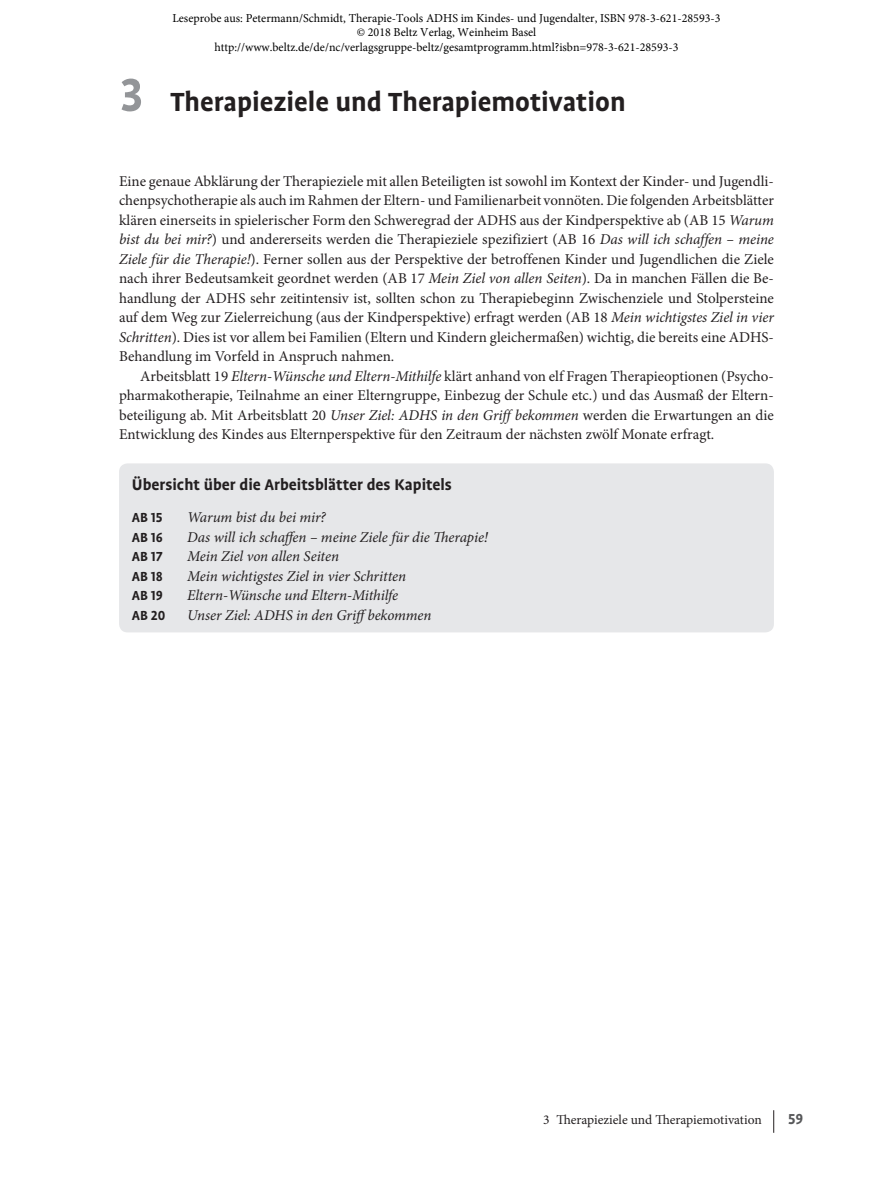
<style>
.page{position:relative;width:893px;height:1191px;background:#fff}
.page>*{position:absolute;margin:0;border:0;box-sizing:border-box;transform-origin:0 0}
.U1_Nummerierung{font:700 30px "Profile OT";color:#231f20}
.t1{font:700 17.7px "Profile OT";color:#231f20}
.t2{font:700 16.5px "Profile OT";color:#57585a}
.GT_stumpf{font:15px/19.5px "Minion Pro";letter-spacing:-.005em;color:#231f20;text-align:justify}
.GT{font:15px/19.5px "Minion Pro";color:#231f20;text-align:justify}
.Box_GT_Uebersicht_AB{font:italic 15px "Minion Pro";letter-spacing:-.01em;color:#231f20}
.Box_GT_Uebersicht_AB-2{font:700 15px "Profile OT";color:#231f20}
.t3{font:13.5px "Minion Pro";color:#231f20}
.t4{font:12px/14.4px "Minion Pro";color:#000;text-align:center}
.s1{font-size:52.5px;color:#939598}
.s2{font-style:italic}
</style>
<div class="page">
<svg style="left:773px;top:1110px;width:1px;height:22px"></svg>
<div style="left:119px;top:463px;width:655px;height:169px;background:#e6e7e9;border-radius:9px"></div>
<p class="t4" style="left:172px;top:11px;width:550px">Leseprobe aus: Petermann/Schmidt, Therapie-Tools ADHS im Kindes- und Jugendalter, ISBN 978-3-621-28593-3 © 2018 Beltz Verlag, Weinheim Basel http://www.beltz.de/de/nc/verlagsgruppe-beltz/gesamtprogramm.html?isbn=978-3-621-28593-3</p>
<p class="U1_Nummerierung" style="left:119px;top:85px;width:508px"><span class="s1">3</span> Therapieziele und Therapiemotivation</p>
<p class="GT_stumpf" style="left:119px;top:171px;width:656px">Eine genaue Abklärung der Therapieziele mit allen Beteiligten ist sowohl im Kontext der Kinder- und Jugendli&shy;chenpsychotherapie als auch im Rahmen der Eltern- und Familienarbeit vonnöten. Die folgenden Arbeitsblätter klären einerseits in spielerischer Form den Schweregrad der ADHS aus der Kindperspektive ab (AB 15 <span class="s2">Warum bist du bei mir?</span>) und andererseits werden die Therapieziele spezifiziert (AB 16 <span class="s2">Das will ich schaffen – meine Ziele für die Therapie!</span>). Ferner sollen aus der Perspektive der betroffenen Kinder und Jugendlichen die Ziele nach ihrer Bedeutsamkeit geordnet werden (AB 17 <span class="s2">Mein Ziel von allen Seiten</span>). Da in manchen Fällen die Be&shy;handlung der ADHS sehr zeitintensiv ist, sollten schon zu Therapiebeginn Zwischenziele und Stolpersteine auf dem Weg zur Zielerreichung (aus der Kindperspektive) erfragt werden (AB 18 <span class="s2">Mein wichtigstes Ziel in vier Schritten</span>). Dies ist vor allem bei Familien (Eltern und Kindern gleichermaßen) wichtig, die bereits eine ADHS-Behandlung im Vorfeld in Anspruch nahmen.</p>
<p class="GT" style="left:119px;top:366px;width:656px;text-indent:21px">Arbeitsblatt 19 <span class="s2">Eltern-Wünsche und Eltern-Mithilfe</span> klärt anhand von elf Fragen Therapieoptionen (Psycho&shy;pharmakotherapie, Teilnahme an einer Elterngruppe, Einbezug der Schule etc.) und das Ausmaß der Eltern&shy;beteiligung ab. Mit Arbeitsblatt 20 <span class="s2">Unser Ziel: ADHS in den Griff bekommen</span> werden die Erwartungen an die Entwicklung des Kindes aus Elternperspektive für den Zeitraum der nächsten zwölf Monate erfragt.</p>
<p class="t1" style="left:132px;top:475px;width:322px">Übersicht über die Arbeitsblätter des Kapitels</p>
<p class="Box_GT_Uebersicht_AB-2" style="left:132px;top:509px;width:32px">AB 15</p>
<p class="Box_GT_Uebersicht_AB" style="left:187px;top:507px;width:140px">Warum bist du bei mir?</p>
<p class="Box_GT_Uebersicht_AB-2" style="left:132px;top:529px;width:33px">AB 16</p>
<p class="Box_GT_Uebersicht_AB" style="left:187px;top:527px;width:302px">Das will ich schaffen – meine Ziele für die Therapie!</p>
<p class="Box_GT_Uebersicht_AB-2" style="left:132px;top:548px;width:32px">AB 17</p>
<p class="Box_GT_Uebersicht_AB" style="left:187px;top:546px;width:153px">Mein Ziel von allen Seiten</p>
<p class="Box_GT_Uebersicht_AB-2" style="left:132px;top:568px;width:33px">AB 18</p>
<p class="Box_GT_Uebersicht_AB" style="left:187px;top:566px;width:221px">Mein wichtigstes Ziel in vier Schritten</p>
<p class="Box_GT_Uebersicht_AB-2" style="left:132px;top:587px;width:33px">AB 19</p>
<p class="Box_GT_Uebersicht_AB" style="left:187px;top:585px;width:213px">Eltern-Wünsche und Eltern-Mithilfe</p>
<p class="Box_GT_Uebersicht_AB-2" style="left:132px;top:607px;width:35px">AB 20</p>
<p class="Box_GT_Uebersicht_AB" style="left:187px;top:605px;width:246px">Unser Ziel: ADHS in den Griffbekommen</p>
<p class="t3" style="left:543px;top:1110px;width:220px">3 Therapieziele und Therapiemotivation</p>
<p class="t2" style="left:788px;top:1110px;width:17px">59</p>
</div>
